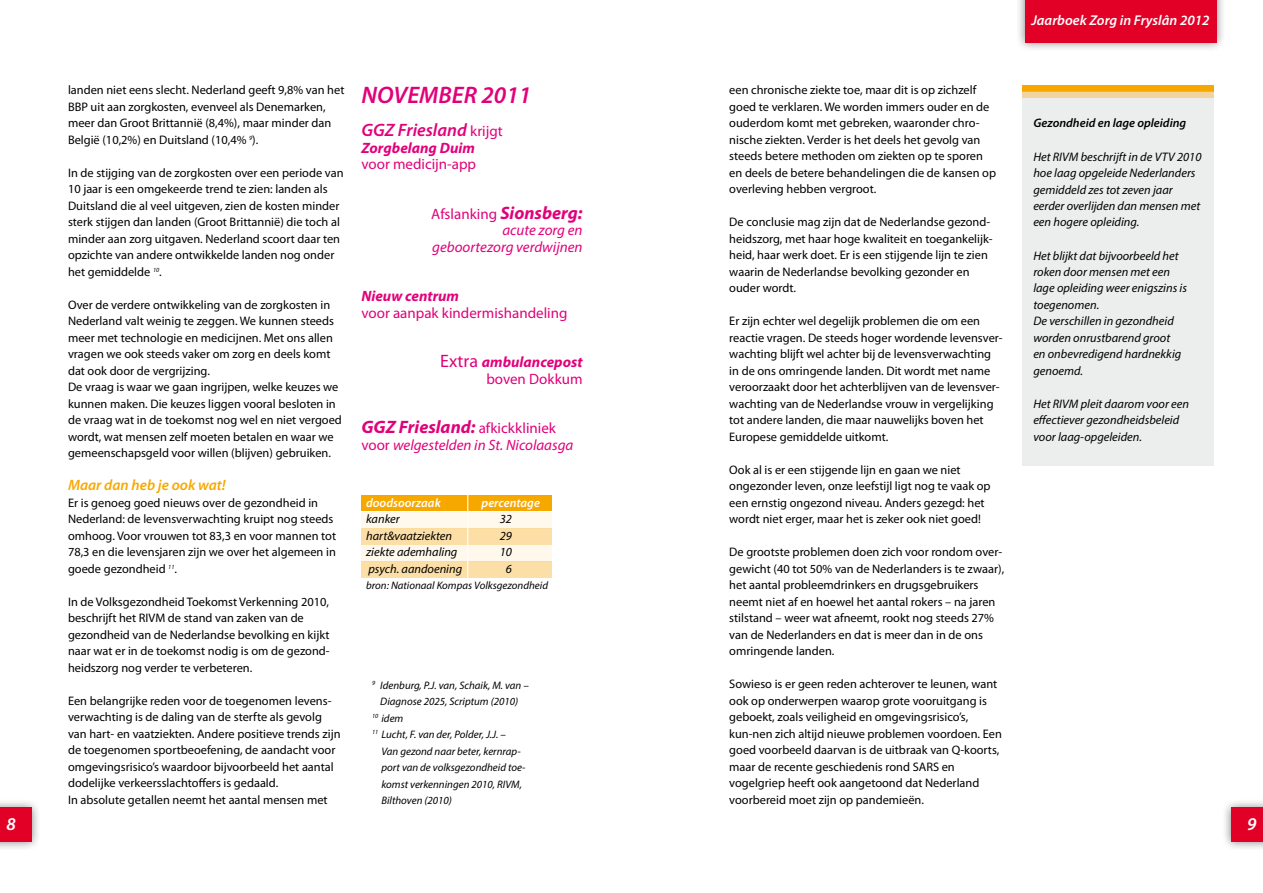
<style>
.page{position:relative;width:1263px;height:893px;background:#fff}
.page>*{position:absolute;margin:0;border:0;box-sizing:border-box;transform-origin:0 0}
.t1{font:italic 600 24px "Myriad Pro";color:#e2007a}
.t2{font:italic 700 18px "Myriad Pro";color:#e2007a}
.t3{font:italic 600 18px "Myriad Pro";color:#e2007a}
.t4{font:italic 600 18px "Myriad Pro";color:#fff}
.t5{font:italic 15px/16.5px "Myriad Pro";color:#e2007a;text-align:right}
.t6{font:italic 700 15px/16.5px "Myriad Pro";color:#e2007a;text-align:right}
.t7{font:15px "Myriad Pro";color:#e2007a}
.t8{font:italic 600 15px "Myriad Pro";color:#f7a800}
.t9{font:italic 600 14.25px "Myriad Pro";color:#fff}
.t10{font:12.3px/16.5px "Myriad Pro";color:#000}
.t11{font:italic 12.3px/16.5px "Myriad Pro";color:#000}
.t12{font:italic 600 12.3px "Myriad Pro";color:#000}
.t13{font:italic 600 12.3px "Myriad Pro";color:#fff}
.t14{font:italic 10.8px "Myriad Pro";color:#000}
.s1{font-weight:400;font-style:normal;font-size:15px}
.s2{font-style:normal}
.s3{font-weight:700;font-size:18px}
.s4{font-weight:400;font-style:normal;font-size:18px}
.s5{font-weight:400;font-style:normal}
</style>
<div class="page">
<div style="left:1221px;top:798px;width:42px;height:53px;background:#000;opacity:.5"></div>
<div style="left:1231px;top:808px;width:32px;height:34px;background:#e20026"></div>
<div style="left:0;top:798px;width:42px;height:53px;background:#000;opacity:.5"></div>
<div style="left:0;top:808px;width:32px;height:34px;background:#e20026"></div>
<div style="left:1015px;top:0;width:211px;height:52px;background:#000;opacity:.5"></div>
<div style="left:1025px;top:0;width:191px;height:43px;background:#e20026"></div>
<div style="left:361px;top:495px;width:190px;height:16px;background:#f7a800"></div>
<div style="left:361px;top:512px;width:190px;height:17px;background:#fef8ed"></div>
<div style="left:361px;top:545px;width:190px;height:16px;background:#fef8ed"></div>
<div style="left:361px;top:529px;width:190px;height:16px;background:#fcdea7"></div>
<div style="left:361px;top:561px;width:190px;height:17px;background:#fcdea7"></div>
<hr style="left:467px;top:493px;width:1px;height:88px;background:#fff">
<div style="left:1023px;top:85px;width:191px;height:381px;background:#eceded"></div>
<div style="left:1023px;top:85px;width:191px;height:6px;background:#f7a800"></div>
<div style="left:1023px;top:91px;width:191px;height:7px;background:#f2d59e"></div>
<p class="t10" style="left:68px;top:82px;width:278px">landen niet eens slecht. Nederland geeft 9,8% van het BBP uit aan zorgkosten, evenveel als Denemarken, meer dan Groot Brittannië (8,4%), maar minder dan België (10,2%) en Duitsland (10,4% <sup>9</sup>).</p>
<p class="t10" style="left:68px;top:164px;width:277px">In de stijging van de zorgkosten over een periode van 10 jaar is een omgekeerde trend te zien: landen als Duitsland die al veel uitgeven, zien de kosten minder sterk stijgen dan landen (Groot Brittannië) die toch al minder aan zorg uitgaven. Nederland scoort daar ten opzichte van andere ontwikkelde landen nog onder het gemiddelde <sup>10</sup>.</p>
<p class="t10" style="left:68px;top:296px;width:275px">Over de verdere ontwikkeling van de zorgkosten in Nederland valt weinig te zeggen. We kunnen steeds meer met technologie en medicijnen. Met ons allen vragen we ook steeds vaker om zorg en deels komt dat ook door de vergrijzing.<br>De vraag is waar we gaan ingrijpen, welke keuzes we kunnen maken. Die keuzes liggen vooral besloten in de vraag wat in de toekomst nog wel en niet vergoed wordt, wat mensen zelf moeten betalen en waar we gemeenschapsgeld voor willen (blijven) gebruiken.</p>
<p class="t8" style="left:68px;top:476px;width:159px">Maar dan heb je ook wat!</p>
<p class="t10" style="left:68px;top:494px;width:270px">Er is genoeg goed nieuws over de gezondheid in Nederland: de levensverwachting kruipt nog steeds omhoog. Voor vrouwen tot 83,3 en voor mannen tot 78,3 en die levensjaren zijn we over het algemeen in goede gezondheid <sup>11</sup>.</p>
<p class="t10" style="left:68px;top:593px;width:263px">In de Volksgezondheid Toekomst Verkenning 2010, beschrijft het RIVM de stand van zaken van de gezondheid van de Nederlandse bevolking en kijkt naar wat er in de toekomst nodig is om de gezond&shy;heidszorg nog verder te verbeteren.</p>
<p class="t10" style="left:68px;top:692px;width:274px">Een belangrijke reden voor de toegenomen levens&shy;verwachting is de daling van de sterfte als gevolg van hart- en vaatziekten. Andere positieve trends zijn de toegenomen sportbeoefening, de aandacht voor omgevingsrisico’s waardoor bijvoorbeeld het aantal dodelijke verkeersslachtoffers is gedaald.<br>In absolute getallen neemt het aantal mensen met</p>
<h1 class="t1" style="left:361px;top:80px;width:171px">NOVEMBER 2011</h1>
<h2 class="t3" style="left:361px;top:119px;width:143px">GGZ Friesland <span class="s1">krijgt</span></h2>
<p class="t6" style="left:361px;top:139px;width:115px">Zorgbelang Duim</p>
<p class="t7" style="left:361px;top:155px;width:116px">voor medicijn-app</p>
<p class="t5" style="left:431px;top:205px;width:153px"><span class="s2">Afslanking</span> <span class="s3">Sionsberg: </span>acute zorg en geboortezorg verdwijnen</p>
<p class="t6" style="left:361px;top:287px;width:99px">Nieuw centrum</p>
<p class="t7" style="left:361px;top:303px;width:208px">voor aanpak kindermishandeling</p>
<p class="t6" style="left:440px;top:353px;width:144px"><span class="s4">Extra</span> ambulancepost <span class="s5">boven Dokkum</span></p>
<h2 class="t2" style="left:361px;top:415px;width:196px">GGZ Friesland: <span class="s1">afkickkliniek</span></h2>
<p class="t5" style="left:361px;top:436px;width:213px"><span class="s2">voor</span> welgestelden in St. Nicolaasga</p>
<p class="t13" style="left:366px;top:495px;width:76px">doodsoorzaak</p>
<p class="t13" style="left:482px;top:495px;width:60px">percentage</p>
<p class="t11" style="left:366px;top:511px;width:98px">kanker hart&amp;vaatziekten ziekte ademhaling psych. aandoening</p>
<p class="t14" style="left:366px;top:579px;width:183px">bron: Nationaal Kompas Volksgezondheid</p>
<p class="t11" style="left:500px;top:511px;width:14px;text-align:center">32<br>29<br>10<br>6</p>
<p class="t14" style="left:372px;top:678px;width:158px"><sup>9</sup> Idenburg, P.J. van, Schaik, M. van –</p>
<p class="t14" style="left:380px;top:695px;width:139px">Diagnose 2025, Scriptum (2010)</p>
<p class="t14" style="left:372px;top:711px;width:33px"><sup>10</sup> idem</p>
<p class="t14" style="left:372px;top:728px;width:135px"><sup>11</sup> Lucht, F. van der, Polder, J.J. –</p>
<p class="t14" style="left:381px;top:744px;width:141px">Van gezond naar beter, kernrap-</p>
<p class="t14" style="left:381px;top:761px;width:146px">port van de volksgezondheid toe-</p>
<p class="t14" style="left:381px;top:777px;width:142px">komst verkenningen 2010, RIVM,</p>
<p class="t14" style="left:381px;top:794px;width:72px">Bilthoven (2010)</p>
<p class="t10" style="left:729px;top:82px;width:268px">een chronische ziekte toe, maar dit is op zichzelf goed te verklaren. We worden immers ouder en de ouderdom komt met gebreken, waaronder chro&shy;nische ziekten. Verder is het deels het gevolg van steeds betere methoden om ziekten op te sporen en deels de betere behandelingen die de kansen op overleving hebben vergroot.</p>
<p class="t10" style="left:729px;top:214px;width:265px">De conclusie mag zijn dat de Nederlandse gezond&shy;heidszorg, met haar hoge kwaliteit en toegankelijk&shy;heid, haar werk doet. Er is een stijgende lijn te zien waarin de Nederlandse bevolking gezonder en ouder wordt.</p>
<p class="t10" style="left:729px;top:313px;width:275px">Er zijn echter wel degelijk problemen die om een reactie vragen. De steeds hoger wordende levensver&shy;wachting blijft wel achter bij de levensverwachting in de ons omringende landen. Dit wordt met name veroorzaakt door het achterblijven van de levensver&shy;wachting van de Nederlandse vrouw in vergelijking tot andere landen, die maar nauwelijks boven het Europese gemiddelde uitkomt.</p>
<p class="t10" style="left:729px;top:461px;width:263px">Ook al is er een stijgende lijn en gaan we niet ongezonder leven, onze leefstijl ligt nog te vaak op een ernstig ongezond niveau. Anders gezegd: het wordt niet erger, maar het is zeker ook niet goed!</p>
<p class="t10" style="left:729px;top:544px;width:276px">De grootste problemen doen zich voor rondom over&shy;gewicht (40 tot 50% van de Nederlanders is te zwaar), het aantal probleemdrinkers en drugsgebruikers neemt niet af en hoewel het aantal rokers – na jaren stilstand – weer wat afneemt, rookt nog steeds 27% van de Nederlanders en dat is meer dan in de ons omringende landen.</p>
<p class="t10" style="left:729px;top:676px;width:274px">Sowieso is er geen reden achterover te leunen, want ook op onderwerpen waarop grote vooruitgang is geboekt, zoals veiligheid en omgevingsrisico’s, kun-nen zich altijd nieuwe problemen voordoen. Een goed voorbeeld daarvan is de uitbraak van Q-koorts, maar de recente geschiedenis rond SARS en vogelgriep heeft ook aangetoond dat Nederland voorbereid moet zijn op pandemieën.</p>
<p class="t9" style="left:1031px;top:11px;width:180px">Jaarboek Zorg in Fryslân 2012</p>
<p class="t12" style="left:1033px;top:116px;width:154px">Gezondheid en lage opleiding</p>
<p class="t11" style="left:1033px;top:148px;width:170px">Het RIVM beschrijft in de VTV 2010 hoe laag opgeleide Nederlanders gemiddeld zes tot zeven jaar eerder overlijden dan mensen met een hogere opleiding.</p>
<p class="t11" style="left:1033px;top:247px;width:155px">Het blijkt dat bijvoorbeeld het roken door mensen met een lage opleiding weer enigszins is toegenomen.<br>De verschillen in gezondheid worden onrustbarend groot<br>en onbevredigend hardnekkig genoemd.</p>
<p class="t11" style="left:1033px;top:395px;width:157px">Het RIVM pleit daarom voor een effectiever gezondheidsbeleid voor laag-opgeleiden.</p>
<h2 class="t4" style="left:6px;top:812px;width:11px">8</h2>
<h2 class="t4" style="left:1247px;top:812px;width:11px">9</h2>
</div>
